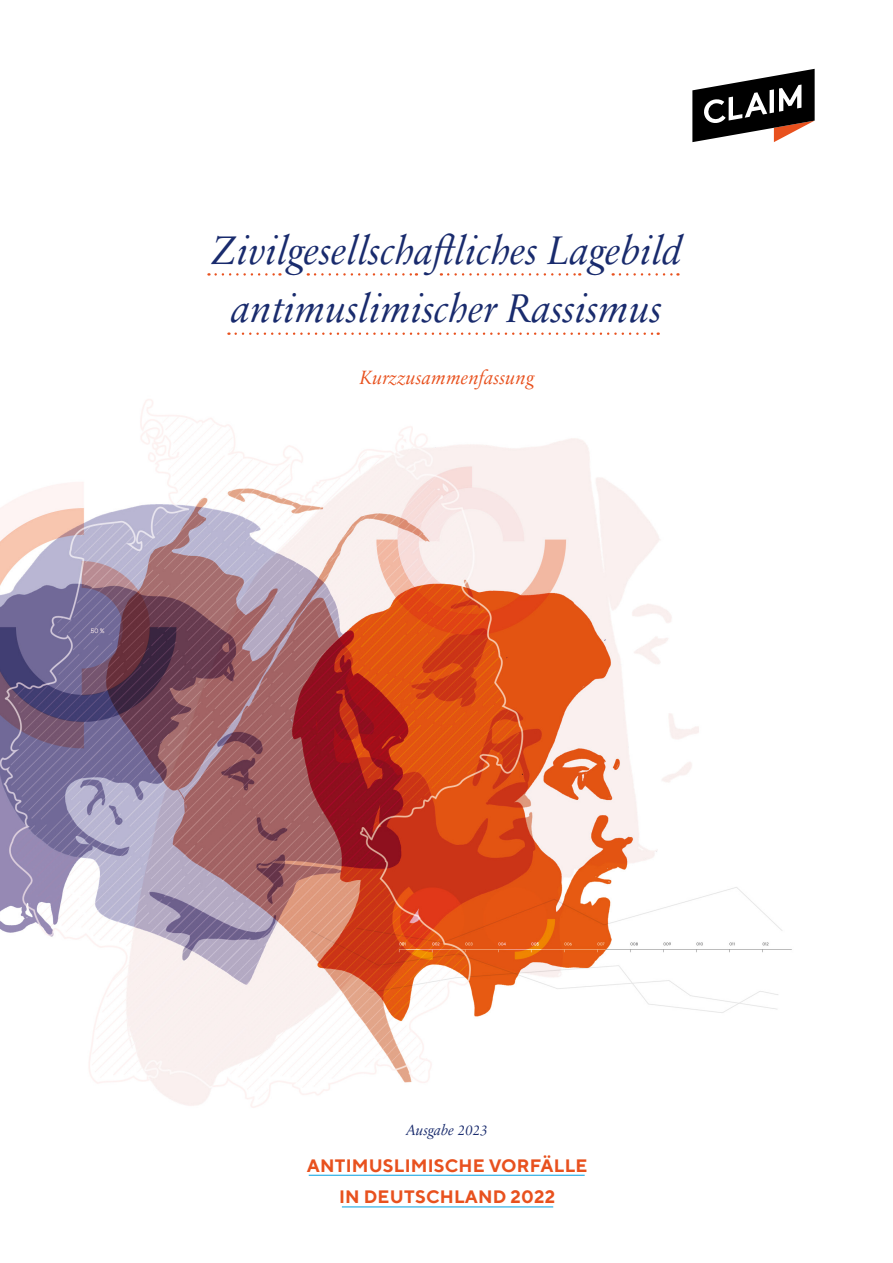
<style>
.page{position:relative;width:893px;height:1263px;background:#fff}
.page>*{position:absolute;margin:0;border:0;box-sizing:border-box;transform-origin:0 0}
.t1{font:40.5px/58.5px "Sabon Next LT Pro Display It";color:#192b6d;text-align:center}
.t2{font:19.5px "Sabon Next LT Pro Display It";letter-spacing:.01em;color:#e8511e}
.t3{font:700 18px/31.5px "TT Norms";letter-spacing:.01em;color:#e8511e;text-align:center}
.t4{font:15px "Sabon Next LT Pro Display It";color:#192b6d}
</style>
<div class="page">
<img style="left:0;top:68px;width:815px;height:1140px">
<svg style="left:692px;top:69px;width:123px;height:73px"></svg>
<svg style="left:216px;top:273px;width:64px;height:3px"></svg>
<svg style="left:236px;top:332px;width:423px;height:3px"></svg>
<svg style="left:315px;top:273px;width:102px;height:3px"></svg>
<svg style="left:448px;top:273px;width:132px;height:3px"></svg>
<svg style="left:620px;top:273px;width:58px;height:3px"></svg>
<hr style="left:309px;top:1175px;width:276px;height:1px;background:#009ee0">
<hr style="left:342px;top:1206px;width:211px;height:1px;background:#009ee0">
<p class="t1" style="left:212px;top:220px;width:472px">Zivilgesellschaftliches Lagebild antimuslimischer Rassismus</p>
<p class="t2" style="left:360px;top:363px;width:176px">Kurzzusammenfassung</p>
<p class="t4" style="left:407px;top:1118px;width:83px">Ausgabe 2023</p>
<p class="t3" style="left:307px;top:1149px;width:282px">ANTIMUSLIMISCHE VORFÄLLE<br>IN DEUTSCHLAND 2022</p>
</div>
